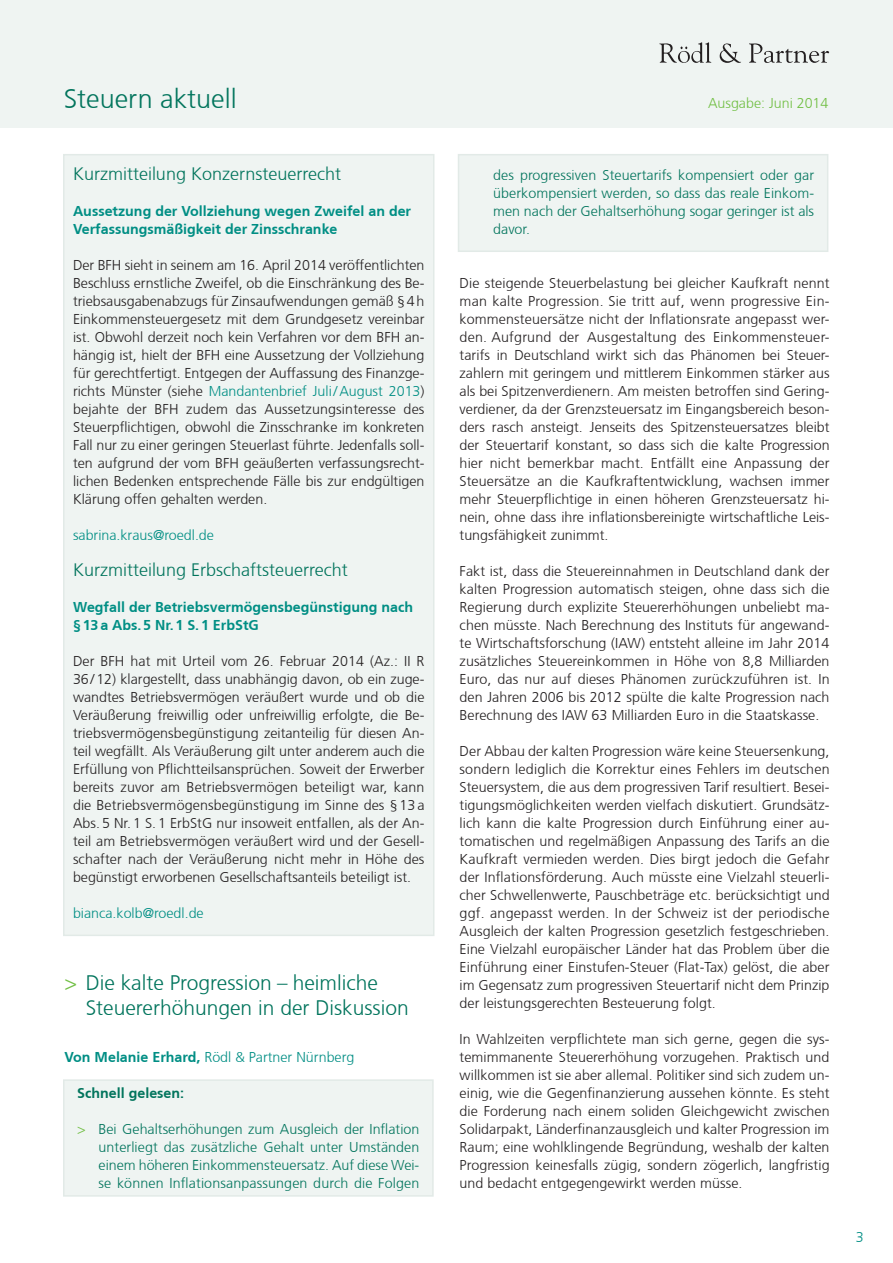
<style>
.page{position:relative;width:893px;height:1263px;background:#fff}
.page>*{position:absolute;margin:0;border:0;box-sizing:border-box;transform-origin:0 0}
.t1{font:300 27px "Frutiger CE";color:#01745c}
.t2{font:300 21px/25.2px "Frutiger CE";color:#01745c}
.t3{font:300 18px "Frutiger CE";color:#01745c}
.t4{font:300 14.25px/18px "Frutiger CE";color:#231f20;text-align:justify}
.t5{font:300 14.25px/18px "Frutiger CE";color:#01745c;text-align:justify}
.t6{font:700 14.25px/18px "Frutiger CE";color:#008e84}
.t7{font:300 14.25px "Frutiger CE";color:#008e84}
.t8{font:300 14.25px "Frutiger CE";color:#71bf44}
.t9{font:700 14.25px "Frutiger CE";color:#01745c}
.s1{color:#008e84}
.s2{color:#71bf44}
.s3{font-weight:700}
</style>
<div class="page">
<div style="left:458px;top:155px;width:370px;height:96px;background:#eff4f2"></div>
<div style="left:458px;top:154px;width:370px;height:98px;border:2px solid #e2eae7"></div>
<div style="left:64px;top:155px;width:370px;height:780px;background:#eff4f2"></div>
<div style="left:63px;top:154px;width:371px;height:782px;border:2px solid #e2eae7"></div>
<div style="left:64px;top:1080px;width:369px;height:116px;background:#eff4f2"></div>
<div style="left:63px;top:1079px;width:371px;height:118px;border:2px solid #e2eae7"></div>
<div style="left:0;top:0;width:893px;height:128px;background:#eff4f2"></div>
<svg style="left:659px;top:42px;width:52px;height:21px"></svg>
<svg style="left:720px;top:43px;width:21px;height:20px"></svg>
<svg style="left:749px;top:43px;width:80px;height:20px"></svg>
<h1 class="t1" style="left:64px;top:83px;width:174px">Steuern aktuell</h1>
<p class="t8" style="left:708px;top:95px;width:122px">Ausgabe: Juni 2014</p>
<p class="t3" style="left:73px;top:163px;width:269px">Kurzmitteilung Konzernsteuerrecht</p>
<p class="t6" style="left:73px;top:202px;width:340px">Aussetzung der Vollziehung wegen Zweifel an der<br>Verfassungsmäßigkeit der Zinsschranke</p>
<p class="t4" style="left:73px;top:256px;width:353px">Der BFH sieht in seinem am 16. April 2014 veröffentlichten Beschluss ernstliche Zweifel, ob die Einschränkung des Be&shy;triebsausgabenabzugs für Zinsaufwendungen gemäß §4h Einkommensteuergesetz mit dem Grundgesetz vereinbar ist. Obwohl derzeit noch kein Verfahren vor dem BFH an&shy;hängig ist, hielt der BFH eine Aussetzung der Vollziehung für gerechtfertigt. Entgegen der Auffassung des Finanzge&shy;richts Münster (siehe <span class="s1">Mandantenbrief Juli/August 2013</span>) bejahte der BFH zudem das Aussetzungsinteresse des Steuerpflichtigen, obwohl die Zinsschranke im konkreten Fall nur zu einer geringen Steuerlast führte. Jedenfalls soll&shy;ten aufgrund der vom BFH geäußerten verfassungsrecht&shy;lichen Bedenken entsprechende Fälle bis zur endgültigen Klärung offen gehalten werden.</p>
<p class="t7" style="left:73px;top:527px;width:143px">sabrina.kraus@roedl.de</p>
<p class="t3" style="left:73px;top:559px;width:276px">Kurzmitteilung Erbschaftsteuerrecht</p>
<p class="t6" style="left:73px;top:598px;width:342px">Wegfall der Betriebsvermögensbegünstigung nach §13a Abs.5 Nr.1 S.1 ErbStG</p>
<p class="t4" style="left:73px;top:652px;width:353px">Der BFH hat mit Urteil vom 26. Februar 2014 (Az.: II R 36/12) klargestellt, dass unabhängig davon, ob ein zuge&shy;wandtes Betriebsvermögen veräußert wurde und ob die Veräußerung freiwillig oder unfreiwillig erfolgte, die Be&shy;triebsvermögensbegünstigung zeitanteilig für diesen An&shy;teil wegfällt. Als Veräußerung gilt unter anderem auch die Erfüllung von Pflichtteilsansprüchen. Soweit der Erwerber bereits zuvor am Betriebsvermögen beteiligt war, kann die Betriebsvermögensbegünstigung im Sinne des §13a Abs.5 Nr.1 S.1 ErbStG nur insoweit entfallen, als der An&shy;teil am Betriebsvermögen veräußert wird und der Gesell&shy;schafter nach der Veräußerung nicht mehr in Höhe des begünstigt erworbenen Gesellschaftsanteils beteiligt ist.</p>
<p class="t7" style="left:73px;top:905px;width:132px">bianca.kolb@roedl.de</p>
<h2 class="t2" style="left:86px;top:970px;width:324px;text-indent:-21px"><span class="s2">&gt;</span> Die kalte Progression – heimliche<br>Steuererhöhungen in der Diskussion</h2>
<p class="t7" style="left:65px;top:1049px;width:291px"><span class="s3">Von Melanie Erhard,</span> Rödl &amp; Partner Nürnberg</p>
<p class="t9" style="left:77px;top:1085px;width:108px">Schnell gelesen:</p>
<p class="t5" style="left:99px;top:1120px;width:322px;text-indent:-21px"><span class="s2">&gt;</span> Bei Gehaltserhöhungen zum Ausgleich der Inflation unterliegt das zusätzliche Gehalt unter Umständen einem höheren Einkommensteuersatz. Auf diese Wei&shy;se können Inflationsanpassungen durch die Folgen</p>
<p class="t5" style="left:493px;top:166px;width:322px">des progressiven Steuertarifs kompensiert oder gar überkompensiert werden, so dass das reale Einkom&shy;men nach der Gehaltserhöhung sogar geringer ist als davor.</p>
<p class="t4" style="left:460px;top:274px;width:371px">Die steigende Steuerbelastung bei gleicher Kaufkraft nennt man kalte Progression. Sie tritt auf, wenn progressive Ein&shy;kommensteuersätze nicht der Inflationsrate angepasst wer&shy;den. Aufgrund der Ausgestaltung des Einkommensteuer&shy;tarifs in Deutschland wirkt sich das Phänomen bei Steuer&shy;zahlern mit geringem und mittlerem Einkommen stärker aus als bei Spitzenverdienern. Am meisten betroffen sind Gering&shy;verdiener, da der Grenzsteuersatz im Eingangsbereich beson&shy;ders rasch ansteigt. Jenseits des Spitzensteuersatzes bleibt der Steuertarif konstant, so dass sich die kalte Progression hier nicht bemerkbar macht. Entfällt eine Anpassung der Steuersätze an die Kaufkraftentwicklung, wachsen immer mehr Steuerpflichtige in einen höheren Grenzsteuersatz hi&shy;nein, ohne dass ihre inflationsbereinigte wirtschaftliche Leis&shy;tungsfähigkeit zunimmt.</p>
<p class="t4" style="left:460px;top:562px;width:371px">Fakt ist, dass die Steuereinnahmen in Deutschland dank der kalten Progression automatisch steigen, ohne dass sich die Regierung durch explizite Steuererhöhungen unbeliebt ma&shy;chen müsste. Nach Berechnung des Instituts für angewand&shy;te Wirtschaftsforschung (IAW) entsteht alleine im Jahr 2014 zusätzliches Steuereinkommen in Höhe von 8,8 Milliarden Euro, das nur auf dieses Phänomen zurückzuführen ist. In den Jahren 2006 bis 2012 spülte die kalte Progression nach Berechnung des IAW 63 Milliarden Euro in die Staatskasse.</p>
<p class="t4" style="left:460px;top:742px;width:371px">Der Abbau der kalten Progression wäre keine Steuersenkung, sondern lediglich die Korrektur eines Fehlers im deutschen Steuersystem, die aus dem progressiven Tarif resultiert. Besei&shy;tigungsmöglichkeiten werden vielfach diskutiert. Grundsätz&shy;lich kann die kalte Progression durch Einführung einer au&shy;tomatischen und regelmäßigen Anpassung des Tarifs an die Kaufkraft vermieden werden. Dies birgt jedoch die Gefahr der Inflationsförderung. Auch müsste eine Vielzahl steuerli&shy;cher Schwellenwerte, Pauschbeträge etc. berücksichtigt und ggf. angepasst werden. In der Schweiz ist der periodische Ausgleich der kalten Progression gesetzlich festgeschrieben.<br>Eine Vielzahl europäischer Länder hat das Problem über die Einführung einer Einstufen-Steuer (Flat-Tax) gelöst, die aber im Gegensatz zum progressiven Steuertarif nicht dem Prinzip der leistungsgerechten Besteuerung folgt.</p>
<p class="t4" style="left:460px;top:1030px;width:371px">In Wahlzeiten verpflichtete man sich gerne, gegen die sys&shy;temimmanente Steuererhöhung vorzugehen. Praktisch und willkommen ist sie aber allemal. Politiker sind sich zudem un&shy;einig, wie die Gegenfinanzierung aussehen könnte. Es steht die Forderung nach einem soliden Gleichgewicht zwischen Solidarpakt, Länderfinanzausgleich und kalter Progression im Raum; eine wohlklingende Begründung, weshalb der kalten Progression keinesfalls zügig, sondern zögerlich, langfristig und bedacht entgegengewirkt werden müsse.</p>
<p class="t7" style="left:856px;top:1229px;width:9px">3</p>
</div>
